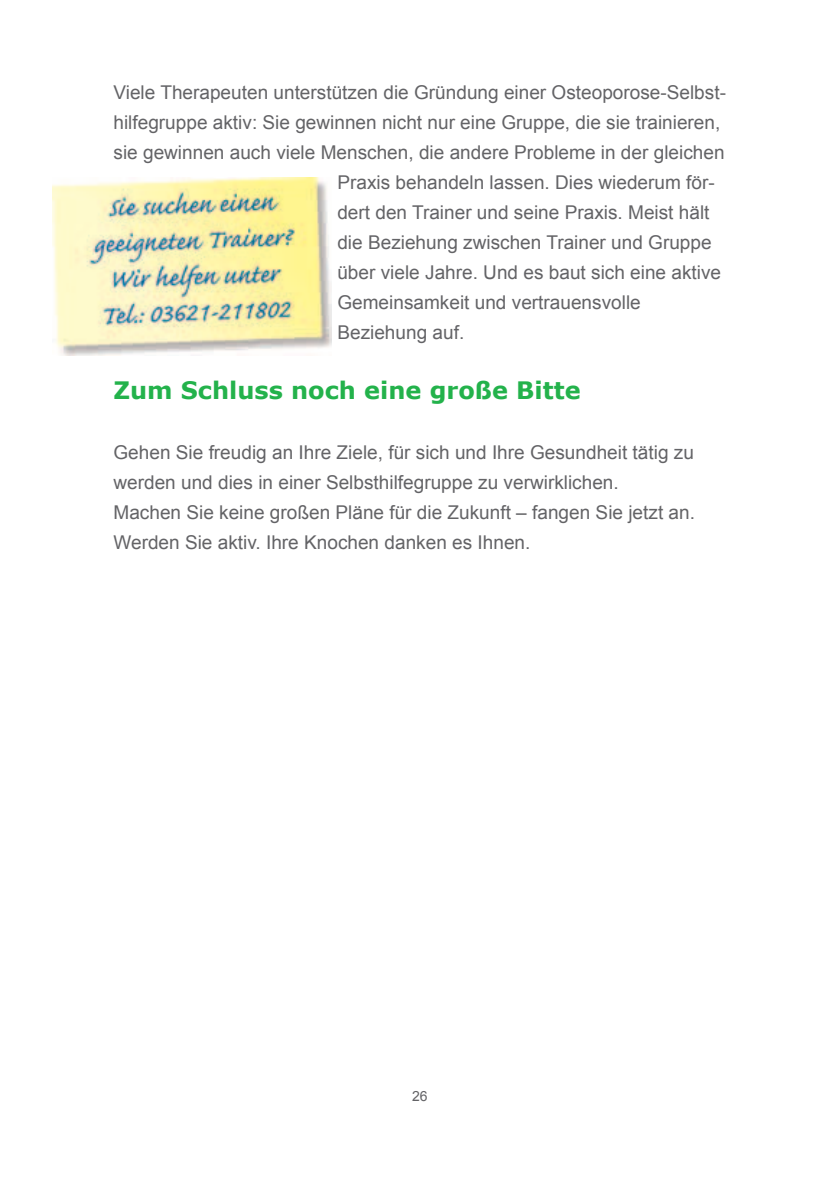
<style>
.page{position:relative;width:840px;height:1191px;background:#fff}
.page>*{position:absolute;margin:0;border:0;box-sizing:border-box;transform-origin:0 0}
.t1{font:700 24px "Verdana";color:#23b24b}
.t2{font:19px/30px "Arial";color:#636366}
.t3{font:14px "Arial";color:#636366}
</style>
<div class="page">
<img style="left:52px;top:177px;width:279px;height:179px">
<p class="t2" style="left:113px;top:77px;width:613px">Viele Therapeuten unterstützen die Gründung einer Osteoporose-Selbst-</p>
<p class="t2" style="left:113px;top:107px;width:608px">hilfegruppe aktiv: Sie gewinnen nicht nur eine Gruppe, die sie trainieren,</p>
<p class="t2" style="left:113px;top:137px;width:612px">sie gewinnen auch viele Menschen, die andere Probleme in der gleichen</p>
<p class="t2" style="left:337px;top:167px;width:379px">Praxis behandeln lassen. Dies wiederum för-</p>
<p class="t2" style="left:337px;top:197px;width:373px">dert den Trainer und seine Praxis. Meist hält</p>
<p class="t2" style="left:337px;top:227px;width:375px">die Beziehung zwischen Trainer und Gruppe</p>
<p class="t2" style="left:337px;top:257px;width:385px">über viele Jahre. Und es baut sich eine aktive</p>
<p class="t2" style="left:337px;top:287px;width:305px">Gemeinsamkeit und vertrauensvolle</p>
<p class="t2" style="left:337px;top:317px;width:128px">Beziehung auf.</p>
<p class="t1" style="left:113px;top:373px;width:468px">Zum Schluss noch eine große Bitte</p>
<p class="t2" style="left:113px;top:437px;width:582px">Gehen Sie freudig an Ihre Ziele, für sich und Ihre Gesundheit tätig zu werden und dies in einer Selbsthilfegruppe zu verwirklichen.<br>Machen Sie keine großen Pläne für die Zukunft – fangen Sie jetzt an.<br>Werden Sie aktiv. Ihre Knochen danken es Ihnen.</p>
<p class="t3" style="left:412px;top:1087px;width:17px">26</p>
</div>
